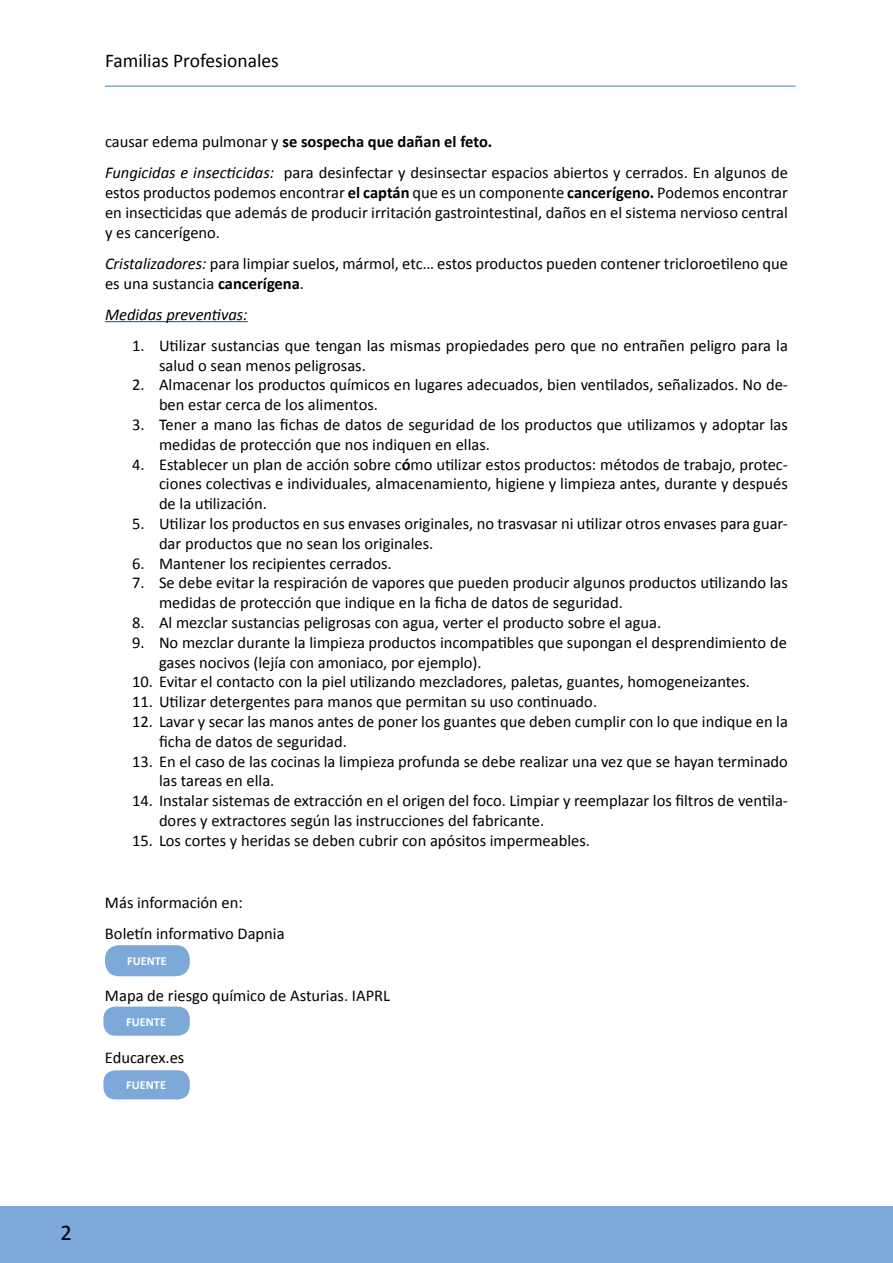
<style>
.page{position:relative;width:893px;height:1263px;background:#fff}
.page>*{position:absolute;margin:0;border:0;box-sizing:border-box;transform-origin:0 0}
.t1{font:22.5px "Calibri";color:#000}
.t2{font:19.5px "Calibri";color:#000}
.t3{font:16.5px/19.8px "Calibri";color:#000}
.t4{font:italic 16.5px "Calibri";color:#000}
.t5{font:700 12.3px "Calibri";color:#fff}
.s1{font-weight:700}
.s2{font-style:italic}
</style>
<div class="page">
<div style="left:0;top:1206px;width:893px;height:57px;background:#7da9d8"></div>
<hr style="left:105px;top:85px;width:690px;height:2px;background:#7da9d8">
<hr style="left:105px;top:321px;width:143px;height:1px;background:#0563c1">
<div style="left:105px;top:945px;width:85px;height:31px;background:#7da9d8;border-radius:14px"></div>
<div style="left:103px;top:1006px;width:87px;height:30px;background:#7da9d8;border-radius:12px"></div>
<div style="left:103px;top:1070px;width:87px;height:29px;background:#7da9d8;border-radius:12px"></div>
<p class="t2" style="left:105px;top:48px;width:175px">Familias Profesionales</p>
<p class="t3" style="left:105px;top:126px;width:684px;line-height:31px">causar edema pulmonar y <span class="s1">se sospecha que dañan el feto.<br></span><span class="s2">Fungicidas e insecticidas:</span> para desinfectar y desinsectar espacios abiertos y cerrados. En algunos de</p>
<p class="t3" style="left:105px;top:183px;width:684px;text-align:justify">estos productos podemos encontrar <span class="s1">el captán</span> que es un componente <span class="s1">cancerígeno.</span> Podemos encontrar en insecticidas que además de producir irritación gastrointestinal, daños en el sistema nervioso central y es cancerígeno.</p>
<p class="t3" style="left:105px;top:254px;width:684px"><span class="s2">Cristalizadores:</span> para limpiar suelos, mármol, etc… estos productos pueden contener tricloroetileno que es una sustancia <span class="s1">cancerígena</span>.</p>
<p class="t4" style="left:105px;top:303px;width:144px">Medidas preventivas:</p>
<p class="t3" style="left:159px;top:335px;width:630px;text-indent:-27px">1. Utilizar sustancias que tengan las mismas propiedades pero que no entrañen peligro para la salud o sean menos peligrosas.</p>
<p class="t3" style="left:159px;top:375px;width:630px;text-indent:-27px">2. Almacenar los productos químicos en lugares adecuados, bien ventilados, señalizados. No de&shy;ben estar cerca de los alimentos.</p>
<p class="t3" style="left:159px;top:415px;width:630px;text-indent:-27px">3. Tener a mano las fichas de datos de seguridad de los productos que utilizamos y adoptar las medidas de protección que nos indiquen en ellas.</p>
<p class="t3" style="left:159px;top:454px;width:630px;text-align:justify;text-indent:-27px">4. Establecer un plan de acción sobre c<span class="s1">ó</span>mo utilizar estos productos: métodos de trabajo, protec&shy;ciones colectivas e individuales, almacenamiento, higiene y limpieza antes, durante y después de la utilización.</p>
<p class="t3" style="left:159px;top:514px;width:630px;text-indent:-27px">5. Utilizar los productos en sus envases originales, no trasvasar ni utilizar otros envases para guar&shy;dar productos que no sean los originales.</p>
<p class="t3" style="left:132px;top:553px;width:261px">6. Mantener los recipientes cerrados.</p>
<p class="t3" style="left:159px;top:573px;width:630px;text-indent:-27px">7. Se debe evitar la respiración de vapores que pueden producir algunos productos utilizando las medidas de protección que indique en la ficha de datos de seguridad.</p>
<p class="t3" style="left:132px;top:613px;width:531px">8. Al mezclar sustancias peligrosas con agua, verter el producto sobre el agua.</p>
<p class="t3" style="left:159px;top:632px;width:629px;text-indent:-27px">9. No mezclar durante la limpieza productos incompatibles que supongan el desprendimiento de gases nocivos (lejía con amoniaco, por ejemplo).</p>
<p class="t3" style="left:132px;top:672px;width:620px">10. Evitar el contacto con la piel utilizando mezcladores, paletas, guantes, homogeneizantes.</p>
<p class="t3" style="left:132px;top:692px;width:467px">11. Utilizar detergentes para manos que permitan su uso continuado.</p>
<p class="t3" style="left:159px;top:712px;width:630px;text-indent:-27px">12. Lavar y secar las manos antes de poner los guantes que deben cumplir con lo que indique en la ficha de datos de seguridad.</p>
<p class="t3" style="left:159px;top:751px;width:630px;text-indent:-27px">13. En el caso de las cocinas la limpieza profunda se debe realizar una vez que se hayan terminado las tareas en ella.</p>
<p class="t3" style="left:159px;top:791px;width:630px;text-indent:-27px">14. Instalar sistemas de extracción en el origen del foco. Limpiar y reemplazar los filtros de ventila&shy;dores y extractores según las instrucciones del fabricante.</p>
<p class="t3" style="left:132px;top:830px;width:459px">15. Los cortes y heridas se deben cubrir con apósitos impermeables.</p>
<p class="t3" style="left:105px;top:887px;width:181px;line-height:31px">Más información en:<br>Boletín informativo Dapnia</p>
<p class="t5" style="left:127px;top:952px;width:41px">FUENTE</p>
<p class="t3" style="left:105px;top:986px;width:287px">Mapa de riesgo químico de Asturias. IAPRL</p>
<p class="t5" style="left:126px;top:1013px;width:41px">FUENTE</p>
<p class="t3" style="left:105px;top:1048px;width:81px">Educarex.es</p>
<p class="t5" style="left:126px;top:1077px;width:41px">FUENTE</p>
<h1 class="t1" style="left:61px;top:1218px;width:13px">2</h1>
</div>
